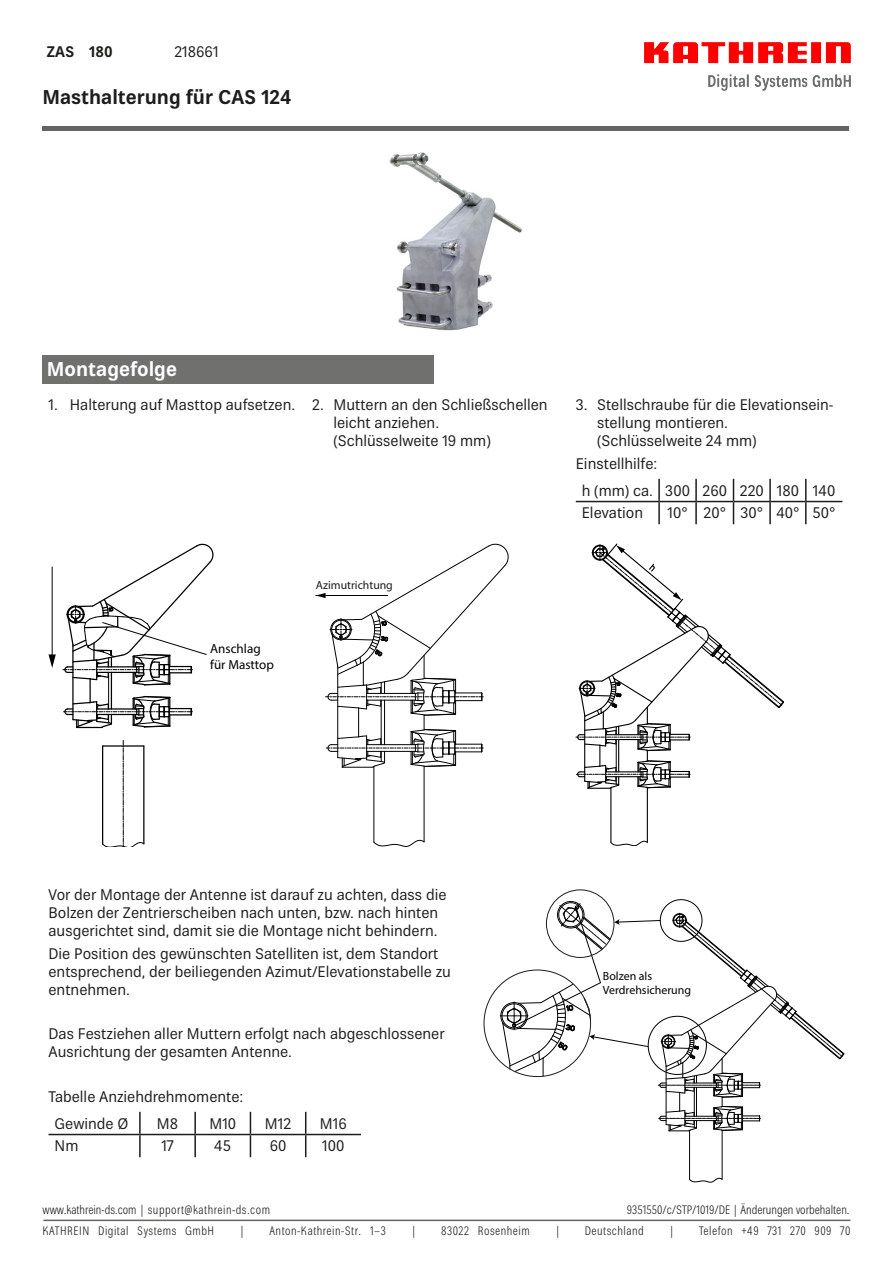
<style>
.page{position:relative;width:893px;height:1263px;background:#fff}
.page>*{position:absolute;margin:0;border:0;box-sizing:border-box;transform-origin:0 0}
.Überschrift_1{font:700 19.5px "Kathrein 75";color:#1d1d1b}
.Überschrift_2{font:700 19.5px "Kathrein 75";color:#fff}
._10_00{font:15px/18px "Kathrein 55";color:#1d1d1b}
._10_bold{font:700 15px "Kathrein 75";color:#1d1d1b}
.t1{font:13.2px/15.8px "Myriad Pro";color:#000}
.t2{font:300 condensed 12px "Kathrein 47";letter-spacing:.04em;color:#1d1d1b}
.t3{font:300 condensed 12px "Kathrein 47";color:#1d1d1b}
.t4{font:11.85px/14.2px "Myriad Pro";color:#000}
.t5{font:11.7px "Myriad Pro";color:#1d1d1b}
</style>
<div class="page">
<img style="left:645px;top:43px;width:205px;height:47px">
<hr style="left:43px;top:1219px;width:807px;height:2px;background:#646463">
<div style="left:43px;top:126px;width:806px;height:5px;background:#646463"></div>
<div style="left:43px;top:355px;width:391px;height:28px;background:#70706f"></div>
<hr style="left:658px;top:479px;width:2px;height:22px;background:#1d1d1b">
<hr style="left:695px;top:479px;width:2px;height:22px;background:#1d1d1b">
<hr style="left:769px;top:479px;width:2px;height:22px;background:#1d1d1b">
<hr style="left:576px;top:501px;width:83px;height:1px;background:#1d1d1b">
<hr style="left:659px;top:501px;width:37px;height:1px;background:#1d1d1b">
<hr style="left:658px;top:502px;width:2px;height:22px;background:#1d1d1b">
<hr style="left:696px;top:501px;width:37px;height:1px;background:#1d1d1b">
<hr style="left:695px;top:502px;width:2px;height:22px;background:#1d1d1b">
<hr style="left:733px;top:501px;width:37px;height:1px;background:#1d1d1b">
<svg style="left:733px;top:479px;width:1px;height:45px"></svg>
<hr style="left:770px;top:501px;width:36px;height:1px;background:#1d1d1b">
<hr style="left:769px;top:502px;width:2px;height:22px;background:#1d1d1b">
<hr style="left:806px;top:501px;width:36px;height:1px;background:#1d1d1b">
<svg style="left:805px;top:479px;width:1px;height:45px"></svg>
<svg style="left:102px;top:740px;width:43px;height:107px"></svg>
<hr style="left:52px;top:567px;width:1px;height:90px;background:#000">
<svg style="left:49px;top:654px;width:7px;height:14px"></svg>
<svg style="left:63px;top:544px;width:151px;height:185px"></svg>
<hr style="left:373px;top:766px;width:1px;height:76px;background:#020203">
<hr style="left:424px;top:766px;width:1px;height:76px;background:#020203">
<svg style="left:316px;top:544px;width:192px;height:224px"></svg>
<svg style="left:373px;top:840px;width:52px;height:7px"></svg>
<hr style="left:610px;top:788px;width:1px;height:54px;background:#000">
<hr style="left:647px;top:787px;width:1px;height:55px;background:#000">
<svg style="left:576px;top:544px;width:208px;height:245px"></svg>
<svg style="left:610px;top:841px;width:38px;height:5px"></svg>
<hr style="left:139px;top:1112px;width:2px;height:22px;background:#1d1d1b">
<hr style="left:194px;top:1112px;width:2px;height:22px;background:#1d1d1b">
<hr style="left:49px;top:1134px;width:91px;height:1px;background:#1d1d1b">
<hr style="left:140px;top:1134px;width:55px;height:1px;background:#1d1d1b">
<hr style="left:139px;top:1135px;width:2px;height:22px;background:#1d1d1b">
<hr style="left:195px;top:1134px;width:55px;height:1px;background:#1d1d1b">
<hr style="left:194px;top:1135px;width:2px;height:22px;background:#1d1d1b">
<hr style="left:250px;top:1134px;width:56px;height:1px;background:#1d1d1b">
<svg style="left:250px;top:1112px;width:1px;height:45px"></svg>
<hr style="left:306px;top:1134px;width:55px;height:1px;background:#1d1d1b">
<svg style="left:305px;top:1112px;width:1px;height:45px"></svg>
<hr style="left:689px;top:1130px;width:1px;height:49px;background:#000">
<hr style="left:722px;top:1130px;width:1px;height:49px;background:#000">
<svg style="left:689px;top:1178px;width:33px;height:4px"></svg>
<svg style="left:500px;top:899px;width:344px;height:233px"></svg>
<img style="left:389px;top:152px;width:133px;height:179px">
<p class="_10_bold" style="left:47px;top:42px;width:29px">ZAS</p>
<p class="_10_bold" style="left:89px;top:42px;width:25px">180</p>
<p class="_10_00" style="left:174px;top:43px;width:46px">218661</p>
<p class="Überschrift_1" style="left:43px;top:84px;width:250px">Masthalterung für CAS 124</p>
<p class="Überschrift_2" style="left:47px;top:356px;width:132px">Montagefolge</p>
<p class="_10_00" style="left:49px;top:396px;width:248px">1. Halterung auf Masttop aufsetzen.</p>
<p class="_10_00" style="left:333px;top:396px;width:216px;text-indent:-21px">2. Muttern an den Schließschellen leicht anziehen. (Schlüsselweite 19 mm)</p>
<p class="_10_00" style="left:597px;top:396px;width:238px;text-indent:-21px">3. Stellschraube für die Elevationsein&shy;stellung montieren. (Schlüsselweite 24 mm)</p>
<p class="_10_00" style="left:576px;top:454px;width:83px">Einstellhilfe:</p>
<p class="_10_00" style="left:582px;top:481px;width:73px">h (mm) ca.</p>
<p class="_10_00" style="left:665px;top:481px;width:26px">300</p>
<p class="_10_00" style="left:702px;top:481px;width:26px">260</p>
<p class="_10_00" style="left:740px;top:481px;width:25px">220</p>
<p class="_10_00" style="left:777px;top:481px;width:24px">180</p>
<p class="_10_00" style="left:813px;top:481px;width:24px">140</p>
<p class="_10_00" style="left:582px;top:504px;width:63px">Elevation</p>
<p class="_10_00" style="left:667px;top:504px;width:22px">10°</p>
<p class="_10_00" style="left:703px;top:504px;width:24px">20°</p>
<p class="_10_00" style="left:740px;top:504px;width:24px">30°</p>
<p class="_10_00" style="left:776px;top:504px;width:25px">40°</p>
<p class="_10_00" style="left:812px;top:504px;width:25px">50°</p>
<p class="t1" style="left:210px;top:640px;width:65px">Anschlag für Masttop</p>
<p class="t5" style="left:316px;top:577px;width:79px">Azimutrichtung</p>
<p class="_10_00" style="left:49px;top:886px;width:399px">Vor der Montage der Antenne ist darauf zu achten, dass die<br>Bolzen der Zentrierscheiben nach unten, bzw. nach hinten ausgerichtet sind, damit sie die Montage nicht behindern.</p>
<p class="_10_00" style="left:49px;top:944px;width:404px">Die Position des gewünschten Satelliten ist, dem Standort entsprechend, der beiliegenden Azimut/Elevationstabelle zu entnehmen.</p>
<p class="_10_00" style="left:49px;top:1025px;width:398px">Das Festziehen aller Muttern erfolgt nach abgeschlossener<br>Ausrichtung der gesamten Antenne.</p>
<p class="_10_00" style="left:49px;top:1087px;width:196px">Tabelle Anziehdrehmomente:</p>
<p class="_10_00" style="left:55px;top:1114px;width:75px">Gewinde Ø</p>
<p class="_10_00" style="left:157px;top:1114px;width:23px">M8</p>
<p class="_10_00" style="left:209px;top:1114px;width:28px">M10</p>
<p class="_10_00" style="left:265px;top:1114px;width:28px">M12</p>
<p class="_10_00" style="left:320px;top:1114px;width:29px">M16</p>
<p class="_10_00" style="left:55px;top:1137px;width:25px">Nm</p>
<p class="_10_00" style="left:161px;top:1137px;width:14px">17</p>
<p class="_10_00" style="left:214px;top:1137px;width:18px">45</p>
<p class="_10_00" style="left:270px;top:1137px;width:18px">60</p>
<p class="_10_00" style="left:322px;top:1137px;width:24px">100</p>
<p class="t4" style="left:603px;top:968px;width:90px">Bolzen als<br>Verdrehsicherung</p>
<p class="t2" style="left:43px;top:1202px;width:229px">www.kathrein-ds.com | support@kathrein-ds.com</p>
<p class="t3" style="left:627px;top:1202px;width:224px">9351550/c/STP/1019/DE | Änderungen vorbehalten.</p>
<p class="t2" style="left:43px;top:1222px;width:173px">KATHREIN Digital Systems GmbH</p>
<p class="t2" style="left:239px;top:1222px;width:7px">|</p>
<p class="t2" style="left:270px;top:1222px;width:118px">Anton-Kathrein-Str. 1–3</p>
<p class="t2" style="left:411px;top:1222px;width:7px">|</p>
<p class="t2" style="left:441px;top:1222px;width:90px">83022 Rosenheim</p>
<p class="t2" style="left:555px;top:1222px;width:7px">|</p>
<p class="t2" style="left:585px;top:1222px;width:61px">Deutschland</p>
<p class="t2" style="left:669px;top:1222px;width:7px">|</p>
<p class="t2" style="left:699px;top:1222px;width:153px">Telefon +49 731 270 909 70</p>
</div>
